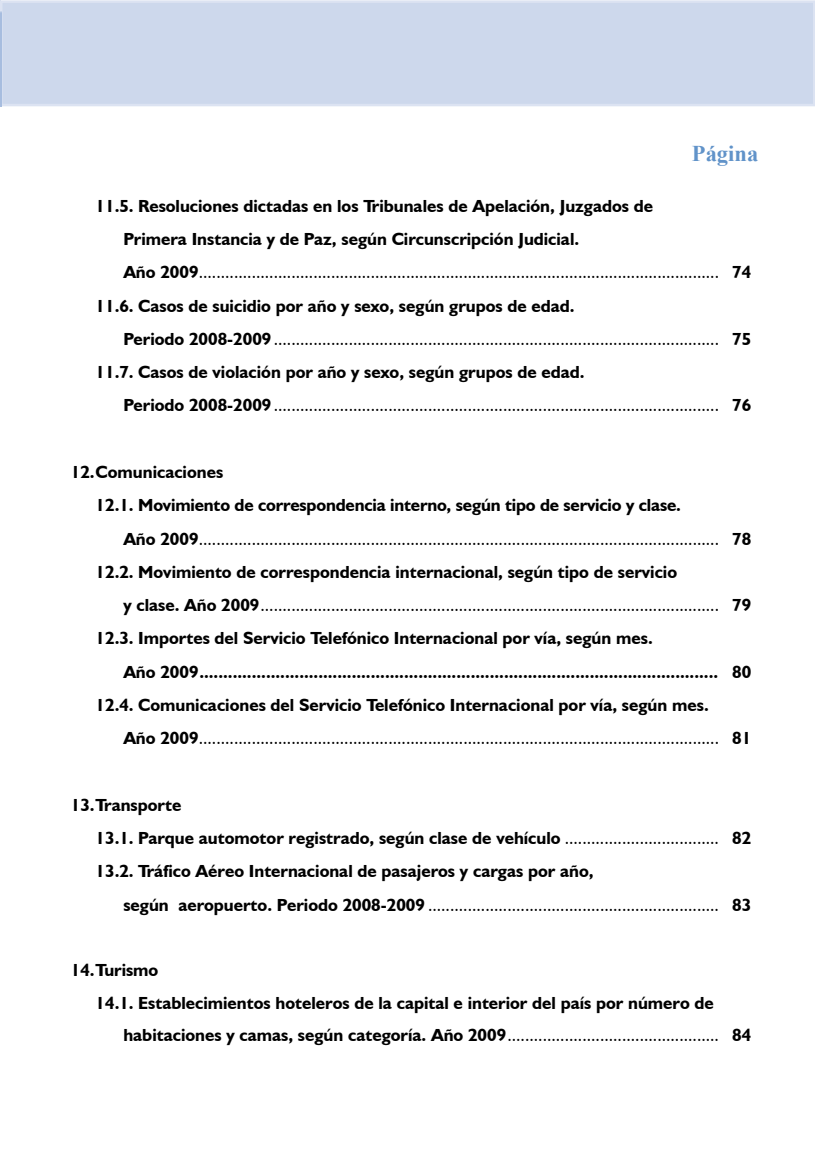
<style>
.page{position:relative;width:815px;height:1170px;background:#fff}
.page>*{position:absolute;margin:0;border:0;box-sizing:border-box;transform-origin:0 0}
.t1{font:700 22.5px "Times New Roman";color:#6193c9}
.t2{font:17.5px "Humanist 521 BT";color:#000}
.t3{font:700 17.5px/33.2px "Humanist 521 BT";color:#000}
.s1{font-weight:700}
.s2{font-weight:400}
</style>
<div class="page">
<div style="left:0;top:0;width:815px;height:106px;background:#cdd8ec;border:2px solid #dce3f2"></div>
<p class="t1" style="left:692px;top:137px;width:68px">Página</p>
<p class="t3" style="left:96px;top:189px;width:559px">11.5. Resoluciones dictadas en los Tribunales de Apelación, Juzgados de</p>
<p class="t3" style="left:123px;top:222px;width:457px">Primera Instancia y de Paz, según Circunscripción Judicial.</p>
<p class="t2" style="left:123px;top:261px;width:629px"><span class="s1">Año 2009</span>...................................................................................................................... <span class="s1">74</span></p>
<p class="t3" style="left:96px;top:288px;width:481px">11.6. Casos de suicidio por año y sexo, según grupos de edad.</p>
<p class="t2" style="left:123px;top:328px;width:629px"><span class="s1">Periodo 2008-2009</span>..................................................................................................... <span class="s1">75</span></p>
<p class="t3" style="left:96px;top:355px;width:491px">11.7. Casos de violación por año y sexo, según grupos de edad.</p>
<p class="t2" style="left:123px;top:394px;width:629px"><span class="s1">Periodo 2008-2009</span>..................................................................................................... <span class="s1">76</span></p>
<p class="t3" style="left:71px;top:455px;width:154px">12.Comunicaciones</p>
<p class="t3" style="left:96px;top:488px;width:587px">12.1. Movimiento de correspondencia interno, según tipo de servicio y clase.</p>
<p class="t2" style="left:123px;top:527px;width:629px"><span class="s1">Año 2009</span>...................................................................................................................... <span class="s1">78</span></p>
<p class="t3" style="left:96px;top:554px;width:583px">12.2. Movimiento de correspondencia internacional, según tipo de servicio</p>
<p class="t2" style="left:123px;top:594px;width:629px"><span class="s1">y clase. Año 2009</span>........................................................................................................ <span class="s1">79</span></p>
<p class="t3" style="left:96px;top:621px;width:559px">12.3. Importes del Servicio Telefónico Internacional por vía, según mes.</p>
<p class="t3" style="left:123px;top:654px;width:629px">Año 2009............................................................................................................. 80</p>
<p class="t3" style="left:96px;top:687px;width:615px">12.4. Comunicaciones del Servicio Telefónico Internacional por vía, según mes.</p>
<p class="t2" style="left:123px;top:727px;width:629px"><span class="s1">Año 2009</span>...................................................................................................................... <span class="s1">81</span></p>
<p class="t3" style="left:96px;top:787px;width:657px;text-indent:-25px">13.Transporte<br>13.1. Parque automotor registrado, según clase de vehículo <span class="s2">...................................</span> 82<br>13.2. Tráfico Aéreo Internacional de pasajeros y cargas por año,</p>
<p class="t2" style="left:123px;top:893px;width:629px"><span class="s1">según aeropuerto. Periodo 2008-2009</span> .................................................................. <span class="s1">83</span></p>
<p class="t3" style="left:71px;top:953px;width:89px">14.Turismo</p>
<p class="t3" style="left:96px;top:985px;width:620px">14.1. Establecimientos hoteleros de la capital e interior del país por número de</p>
<p class="t2" style="left:123px;top:1024px;width:629px"><span class="s1">habitaciones y camas, según categoría. Año 2009</span>................................................ <span class="s1">84</span></p>
</div>
